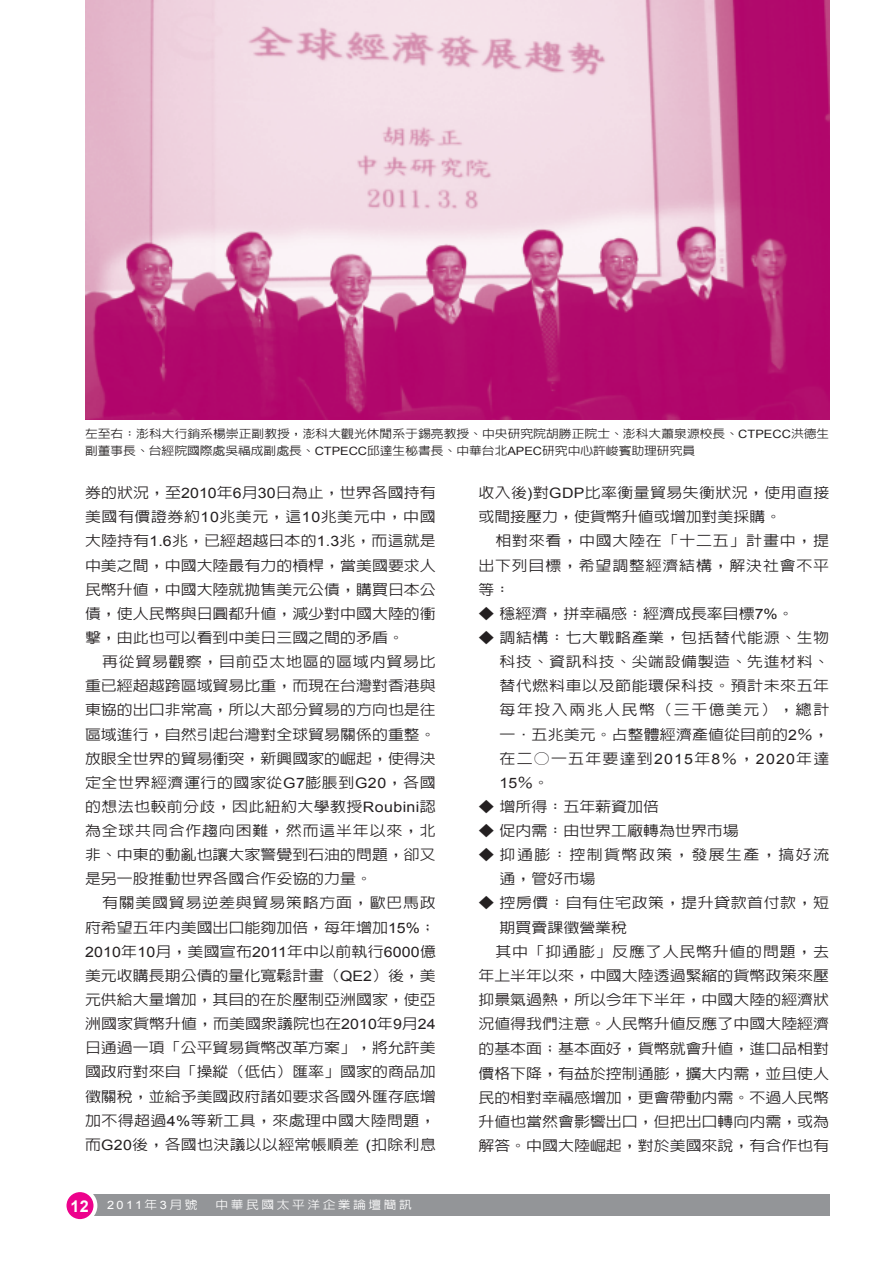
<style>
.page{position:relative;width:893px;height:1263px;background:#fff}
.page>*{position:absolute;margin:0;border:0;box-sizing:border-box;transform-origin:0 0}
.內文{font:500 14.4px/24.2px "AR Hei B5";color:#231f20;text-align:justify;scale:1.11 1}
._123{font:500 14.4px/24.2px "AR Hei B5";letter-spacing:.005em;color:#231f20;text-align:justify;scale:1.11 1}
._123-2{font:500 14.4px/24.2px "AR Hei B5";letter-spacing:.035em;color:#231f20;scale:1.11 1}
._123-3{font:500 14.4px/24.2px "AR Hei B5";letter-spacing:.095em;color:#231f20;scale:1.11 1}
.內文-2{font:500 11.55px/17px "AR Hei B5";letter-spacing:.005em;color:#231f20;scale:1.11 1}
.t1{font:500 11.55px "AR Hei B5";letter-spacing:.2em;color:#fff;scale:1.11 1}
.t2{font:11.55px "Arial";color:#fff;scale:1.11 1}
.s1{font-family:"Arial";font-weight:400}
.s2{font-weight:700;font-size:16.2px}
.s3{font-family:"AR Hei B5";font-weight:500}
</style>
<div class="page">
<img style="left:85px;top:0;width:744px;height:420px">
<div style="left:85px;top:1194px;width:744px;height:21px;background:#939598"></div>
<div style="left:65px;top:1190px;width:30px;height:31px;background:#ed028c;border-radius:50%"></div>
<div style="left:63px;top:1188px;width:34px;height:35px;border:4px solid #fff;border-radius:50%"></div>
<p class="內文-2" style="left:85px;top:425px;width:672px">左至右：澎科大行銷系楊崇正副教授，澎科大觀光休閒系于錫亮教授、中央研究院胡勝正院士、澎科大蕭泉源校長、<span class="s1">CTPECC</span>洪德生副董事長、台經院國際處吳福成副處長、<span class="s1">CTPECC</span>邱達生秘書長、中華台北<span class="s1">APEC</span>研究中心許峻賓助理研究員</p>
<p class="內文" style="left:85px;top:481px;width:318px">券的狀況，至<span class="s1">2010</span>年<span class="s1">6</span>月<span class="s1">30</span>日為止，世界各國持有美國有價證券約<span class="s1">10</span>兆美元，這<span class="s1">10</span>兆美元中，中國大陸持有<span class="s1">1.6</span>兆，已經超越日本的<span class="s1">1.3</span>兆，而這就是中美之間，中國大陸最有力的槓桿，當美國要求人民幣升值，中國大陸就拋售美元公債，購買日本公債，使人民幣與日圓都升值，減少對中國大陸的衝擊，由此也可以看到中美日三國之間的矛盾。</p>
<p class="內文" style="left:85px;top:650px;width:318px;text-indent:17px">再從貿易觀察，目前亞太地區的區域內貿易比重已經超越跨區域貿易比重，而現在台灣對香港與東協的出口非常高，所以大部分貿易的方向也是往區域進行，自然引起台灣對全球貿易關係的重整。放眼全世界的貿易衝突，新興國家的崛起，使得決定全世界經濟運行的國家從<span class="s1">G7</span>膨脹到<span class="s1">G20</span>，各國的想法也較前分歧，因此紐約大學教授<span class="s1">Roubini</span>認為全球共同合作趨向困難，然而這半年以來，北非、中東的動亂也讓大家警覺到石油的問題，卻又是另一股推動世界各國合作妥協的力量。</p>
<p class="內文" style="left:85px;top:891px;width:318px;text-indent:17px">有關美國貿易逆差與貿易策略方面，歐巴馬政府希望五年內美國出口能夠加倍，每年增加<span class="s1">15%</span>；<span class="s1">2010</span>年<span class="s1">10</span>月，美國宣布<span class="s1">2011</span>年中以前執行<span class="s1">6000</span>億美元收購長期公債的量化寬鬆計畫（<span class="s1">QE2</span>）後，美元供給大量增加，其目的在於壓制亞洲國家，使亞洲國家貨幣升值，而美國眾議院也在<span class="s1">2010</span>年<span class="s1">9</span>月<span class="s1">24</span>日通過一項「公平貿易貨幣改革方案」，將允許美國政府對來自「操縱（低估）匯率」國家的商品加徵關稅，並給予美國政府諸如要求各國外匯存底增加不得超過<span class="s1">4%</span>等新工具，來處理中國大陸問題，而<span class="s1">G20</span>後，各國也決議以以經常帳順差 <span class="s1">(</span>扣除利息</p>
<p class="t2" style="left:71px;top:1197px;width:116px"><span class="s2">12</span> 2011<span class="s3">年</span>3<span class="s3">月號</span></p>
<p class="t1" style="left:216px;top:1198px;width:178px">中華民國太平洋企業論壇簡訊</p>
<p class="內文" style="left:478px;top:481px;width:318px">收入後<span class="s1">)</span>對<span class="s1">GDP</span>比率衡量貿易失衡狀況，使用直接或間接壓力，使貨幣升值或增加對美採購。</p>
<p class="內文" style="left:478px;top:529px;width:318px;text-indent:17px">相對來看，中國大陸在「十二五」計畫中，提出下列目標，希望調整經濟結構，解決社會不平等：</p>
<p class="_123" style="left:478px;top:601px;width:286px">◆ 穩經濟，拼幸福感：經濟成長率目標<span class="s1">7%</span>。</p>
<p class="_123" style="left:500px;top:625px;width:299px;text-indent:-21px">◆ 調結構：七大戰略產業，包括替代能源、生物科技、資訊科技、尖端設備製造、先進材料、替代燃料車以及節能環保科技。預計未來五年每年投入兩兆人民幣（三千億美元），總計一．五兆美元。占整體經濟產值從目前的<span class="s1">2</span>％，在二○一五年要達到<span class="s1">2015</span>年<span class="s1">8</span>％，<span class="s1">2020</span>年達<span class="s1">15</span>％。</p>
<p class="_123" style="left:478px;top:794px;width:164px">◆ 增所得：五年薪資加倍</p>
<p class="_123" style="left:478px;top:818px;width:236px">◆ 促內需：由世界工廠轉為世界市場</p>
<p class="_123-3" style="left:500px;top:843px;width:298px;text-indent:-21px">◆ 抑通膨：控制貨幣政策，發展生產，搞好流通，管好市場</p>
<p class="_123-2" style="left:500px;top:891px;width:298px;text-indent:-21px">◆ 控房價：自有住宅政策，提升貸款首付款，短期買賣課徵營業稅</p>
<p class="內文" style="left:478px;top:939px;width:318px;text-indent:17px">其中「抑通膨」反應了人民幣升值的問題，去年上半年以來，中國大陸透過緊縮的貨幣政策來壓抑景氣過熱，所以今年下半年，中國大陸的經濟狀況值得我們注意。人民幣升值反應了中國大陸經濟的基本面；基本面好，貨幣就會升值，進口品相對價格下降，有益於控制通膨，擴大內需，並且使人民的相對幸福感增加，更會帶動內需。不過人民幣升值也當然會影響出口，但把出口轉向內需，或為解答。中國大陸崛起，對於美國來說，有合作也有</p>
</div>
